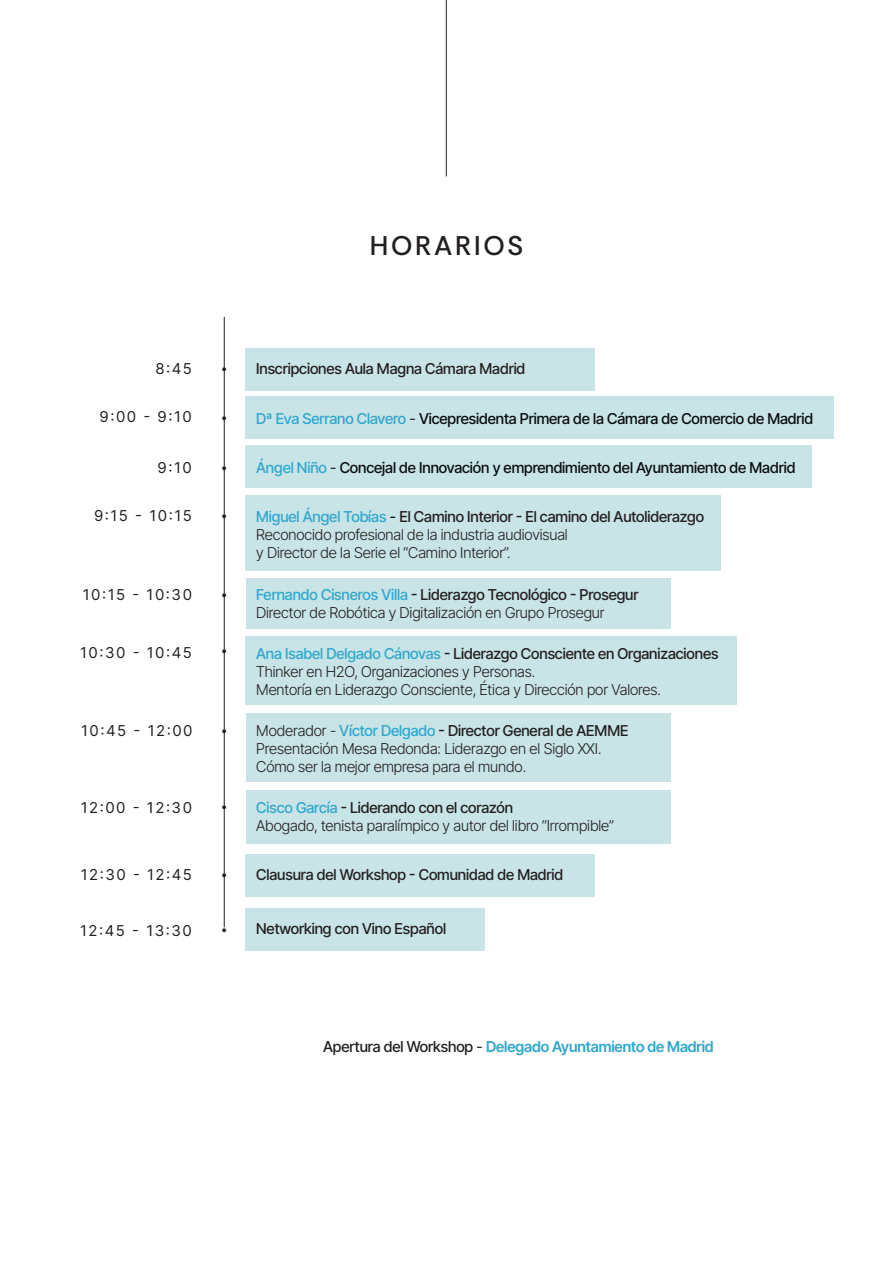
<style>
.page{position:relative;width:893px;height:1263px;background:#fff}
.page>*{position:absolute;margin:0;border:0;box-sizing:border-box;transform-origin:0 0}
.Estilo_de_párrafo_1{font:500 27px "Inter";color:#231f20}
.t1{font:500 27px "Rethink Sans";letter-spacing:.1em;color:#231f20}
.Estilo_de_párrafo_1-2{font:300 15px "Inter";letter-spacing:-.05em;color:#231f20}
.Estilo_de_párrafo_1-3{font:500 15px "Inter";letter-spacing:-.05em;color:#231f20}
.t2{font:500 15px "Inter";letter-spacing:-.05em;color:#0a0d10}
.t3{font:15px "Inter";letter-spacing:.1em;color:#231f20}
.t4{font:600 15px "Inter";letter-spacing:-.05em;color:#30a7cd}
.s1{color:#30a7ce}
.s2{font-weight:400;color:#231f20}
.s3{color:#30a7cd}
.s4{font-weight:400;color:#000001}
.s5{font-weight:300}
.s6{font-weight:500;color:#231f20}
</style>
<div class="page">
<div style="left:246px;top:396px;width:588px;height:43px;background:#c8e4e7"></div>
<div style="left:246px;top:348px;width:349px;height:43px;background:#c8e4e7"></div>
<hr style="left:224px;top:317px;width:1px;height:610px;background:#231f20">
<hr style="left:446px;top:0;width:1px;height:176px;background:#231f20">
<div style="left:246px;top:908px;width:239px;height:43px;background:#c8e4e7"></div>
<div style="left:246px;top:854px;width:349px;height:43px;background:#c8e4e7"></div>
<div style="left:246px;top:790px;width:424px;height:54px;background:#c8e4e7"></div>
<div style="left:246px;top:714px;width:424px;height:68px;background:#c8e4e7"></div>
<div style="left:246px;top:636px;width:491px;height:69px;background:#c8e4e7"></div>
<div style="left:246px;top:578px;width:424px;height:51px;background:#c8e4e7"></div>
<div style="left:246px;top:496px;width:475px;height:75px;background:#c8e4e7"></div>
<div style="left:246px;top:445px;width:566px;height:43px;background:#c8e4e7"></div>
<p class="t1" style="left:370px;top:228px;width:155px">HORARIOS</p>
<p class="t3" style="left:155px;top:358px;width:38px">8:45</p>
<p class="Estilo_de_párrafo_1" style="left:220px;top:341px;width:9px">.</p>
<p class="Estilo_de_párrafo_1-3" style="left:256px;top:358px;width:271px">Inscripciones Aula Magna Cámara Madrid</p>
<p class="Estilo_de_párrafo_1" style="left:220px;top:390px;width:9px">.</p>
<p class="t3" style="left:100px;top:406px;width:94px">9:00 - 9:10</p>
<p class="t2" style="left:256px;top:408px;width:559px"><span class="s1">Dª Eva Serrano Clavero</span> <span class="s2">-</span> Vicepresidenta Primera de la Cámara de Comercio de Madrid</p>
<p class="t3" style="left:158px;top:457px;width:36px">9:10</p>
<p class="Estilo_de_párrafo_1" style="left:220px;top:441px;width:9px">.</p>
<p class="t2" style="left:256px;top:456px;width:541px"><span class="s1">Ángel Niño</span> <span class="s2">-</span> Concejal de Innovación y emprendimiento del Ayuntamiento de Madrid</p>
<p class="t3" style="left:94px;top:505px;width:99px">9:15 - 10:15</p>
<p class="Estilo_de_párrafo_1" style="left:220px;top:489px;width:9px">.</p>
<p class="Estilo_de_párrafo_1-3" style="left:256px;top:506px;width:450px"><span class="s3">Miguel Ángel Tobías</span> <span class="s4">-</span> El Camino Interior - El camino del Autoliderazgo</p>
<p class="Estilo_de_párrafo_1-2" style="left:256px;top:524px;width:314px">Reconocido profesional de la industria audiovisual</p>
<p class="Estilo_de_párrafo_1-2" style="left:256px;top:542px;width:257px">y Director de la Serie el “Camino Interior”.</p>
<p class="t3" style="left:83px;top:584px;width:111px">10:15 - 10:30</p>
<p class="Estilo_de_párrafo_1-3" style="left:256px;top:584px;width:384px"><span class="s3">Fernando Cisneros Villa</span> - Liderazgo Tecnológico - Prosegur</p>
<p class="Estilo_de_párrafo_1-2" style="left:256px;top:602px;width:351px">Director de Robótica y Digitalización en Grupo Prosegur</p>
<p class="Estilo_de_párrafo_1-3" style="left:256px;top:642px;width:464px"><span class="s3">Ana Isabel Delgado Cánovas</span> - Liderazgo Consciente en Organizaciones</p>
<p class="Estilo_de_párrafo_1-2" style="left:256px;top:661px;width:281px">Thinker en H2O, Organizaciones y Personas.</p>
<p class="Estilo_de_párrafo_1-2" style="left:256px;top:679px;width:407px">Mentoría en Liderazgo Consciente, Ética y Dirección por Valores.</p>
<p class="Estilo_de_párrafo_1" style="left:220px;top:567px;width:9px">.</p>
<p class="t3" style="left:80px;top:642px;width:113px">10:30 - 10:45</p>
<p class="Estilo_de_párrafo_1" style="left:220px;top:624px;width:9px">.</p>
<p class="t3" style="left:81px;top:720px;width:113px">10:45 - 12:00</p>
<p class="Estilo_de_párrafo_1-3" style="left:256px;top:720px;width:374px"><span class="s5">Moderador -</span> <span class="s3">Víctor Delgado</span> - Director General de AEMME</p>
<p class="Estilo_de_párrafo_1-2" style="left:256px;top:738px;width:347px">Presentación Mesa Redonda: Liderazgo en el Siglo XXI.</p>
<p class="Estilo_de_párrafo_1-2" style="left:256px;top:756px;width:272px">Cómo ser la mejor empresa para el mundo.</p>
<p class="t3" style="left:81px;top:796px;width:113px">12:00 - 12:30</p>
<p class="Estilo_de_párrafo_1-3" style="left:256px;top:796px;width:259px"><span class="s3">Cisco García</span> - Liderando con el corazón</p>
<p class="Estilo_de_párrafo_1-2" style="left:256px;top:814px;width:360px">Abogado, tenista paralímpico y autor del libro “Irrompible”</p>
<p class="t3" style="left:81px;top:864px;width:113px">12:30 - 12:45</p>
<p class="Estilo_de_párrafo_1-3" style="left:256px;top:864px;width:309px">Clausura del Workshop - Comunidad de Madrid</p>
<p class="Estilo_de_párrafo_1" style="left:220px;top:703px;width:9px">.</p>
<p class="Estilo_de_párrafo_1" style="left:220px;top:779px;width:9px">.</p>
<p class="Estilo_de_párrafo_1" style="left:220px;top:847px;width:9px">.</p>
<p class="t3" style="left:80px;top:920px;width:113px">12:45 - 13:30</p>
<p class="Estilo_de_párrafo_1-3" style="left:256px;top:917px;width:192px">Networking con Vino Español</p>
<p class="Estilo_de_párrafo_1" style="left:220px;top:902px;width:9px">.</p>
<p class="t4" style="left:323px;top:1035px;width:393px"><span class="s6">Apertura del Workshop</span> <span class="s2">-</span> Delegado Ayuntamiento de Madrid</p>
</div>
